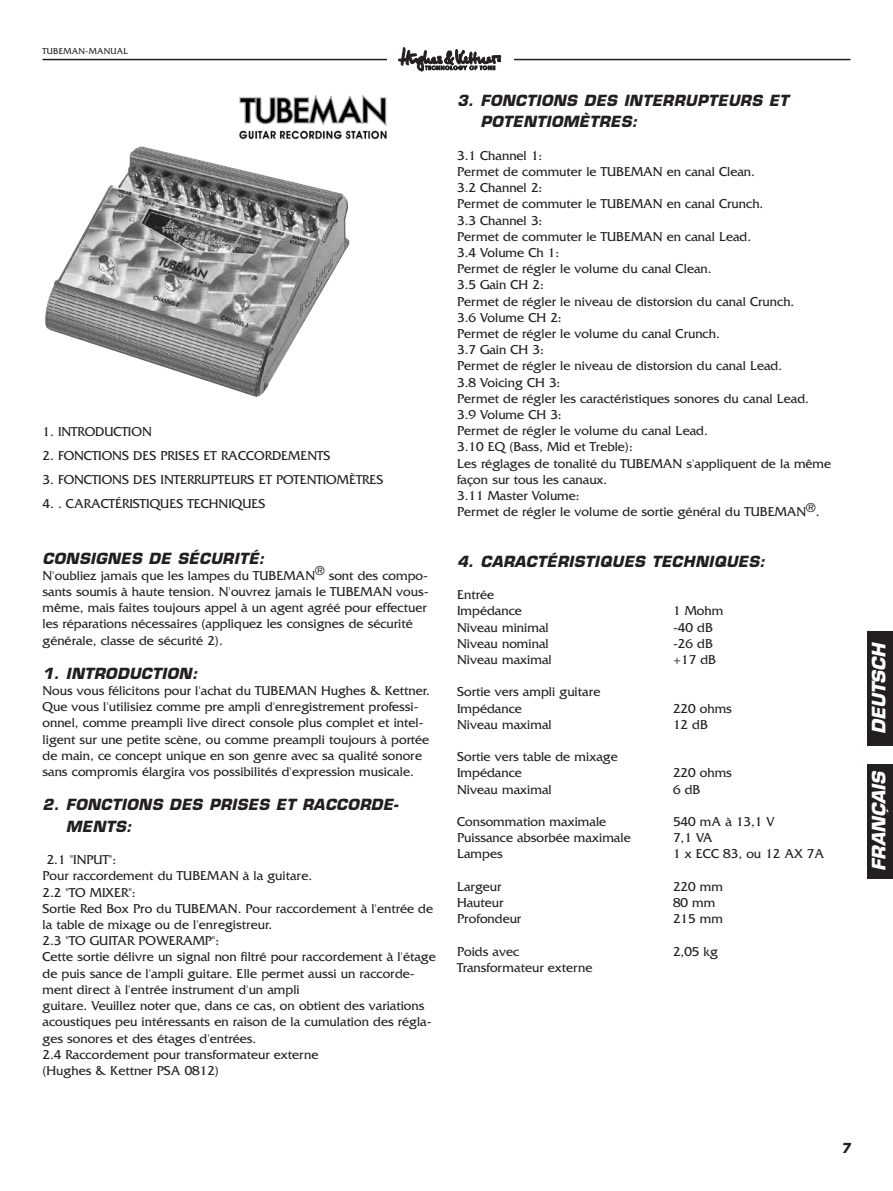
<style>
.page{position:relative;width:893px;height:1191px;background:#fff}
.page>*{position:absolute;margin:0;border:0;box-sizing:border-box;transform-origin:0 0}
.t1{font:italic 700 18px "Eurostile";color:#fff}
.t2{font:italic 700 15px "Eurostile";letter-spacing:.025em;color:#231f20}
.t3{font:13.5px/16.2px "Friz Quadrata";color:#231f20}
.t4{font:italic 700 13.5px "Eurostile";color:#231f20}
.t5{font:9px "Friz Quadrata";letter-spacing:.025em;color:#231f20}
</style>
<div class="page">
<hr style="left:43px;top:59px;width:807px;height:1px;background:#231f20">
<div style="left:387px;top:41px;width:126px;height:38px;background:#fff"></div>
<svg style="left:398px;top:47px;width:103px;height:24px"></svg>
<div style="left:867px;top:631px;width:26px;height:115px;background:#231f20"></div>
<div style="left:867px;top:764px;width:26px;height:115px;background:#231f20"></div>
<img style="left:45px;top:146px;width:305px;height:251px">
<img style="left:239px;top:95px;width:148px;height:45px">
<p class="t5" style="left:43px;top:46px;width:87px">TUBEMAN-MANUAL</p>
<p class="t3" style="left:43px;top:423px;width:29px">1. Introduction</p>
<p class="t3" style="left:43px;top:447px;width:31px">2. Fonctions</p>
<p class="t3" style="left:133px;top:447px;width:9px">des</p>
<p class="t3" style="left:161px;top:447px;width:8px">prises</p>
<p class="t3" style="left:204px;top:447px;width:27px">et raccordements</p>
<p class="t3" style="left:43px;top:471px;width:31px">3. Fonctions</p>
<p class="t3" style="left:133px;top:471px;width:9px">des</p>
<p class="t3" style="left:161px;top:471px;width:9px">interrupteurs</p>
<p class="t3" style="left:259px;top:471px;width:26px">et potentiomètres</p>
<p class="t3" style="left:43px;top:495px;width:41px">4. . Caract</p>
<p class="t3" style="left:115px;top:495px;width:15px">éristiques</p>
<p class="t3" style="left:188px;top:495px;width:9px">techniques</p>
<p class="t2" style="left:43px;top:549px;width:24px">CONSIGNES</p>
<p class="t2" style="left:149px;top:549px;width:62px">DE SÉCURIT</p>
<p class="t2" style="left:248px;top:549px;width:17px">É:</p>
<p class="t3" style="left:43px;top:567px;width:388px">N'oubliez jamais que les lampes du TUBEMAN® sont des compo&shy;sants soumis à haute tension. N'ouvrez jamais le TUBEMAN vous&shy;même, mais faites toujours appel à un agent agréé pour effectuer les réparations nécessaires (appliquez les consignes de sécurité générale, classe de sécurité 2).</p>
<p class="t2" style="left:43px;top:664px;width:41px">1. INTRODUCTION</p>
<p class="t2" style="left:192px;top:664px;width:7px">:</p>
<p class="t3" style="left:43px;top:682px;width:389px">Nous vous félicitons pour l'achat du TUBEMAN Hughes &amp; Kettner.<br>Que vous l'utilisiez comme pre ampli d'enregistrement professi&shy;onnel, comme preampli live direct console plus complet et intel&shy;ligent sur une petite scène, ou comme preampli toujours à portée de main, ce concept unique en son genre avec sa qualité sonore sans compromis élargira vos possibilités d'expression musicale.</p>
<p class="t2" style="left:43px;top:795px;width:45px">2. FONCTIONS</p>
<p class="t2" style="left:169px;top:795px;width:13px">DES</p>
<p class="t2" style="left:209px;top:795px;width:12px">PRISES</p>
<p class="t2" style="left:276px;top:795px;width:39px">ET RACCORDE</p>
<p class="t2" style="left:393px;top:795px;width:7px">-</p>
<p class="t2" style="left:66px;top:817px;width:14px">MENTS</p>
<p class="t2" style="left:126px;top:817px;width:7px">:</p>
<p class="t3" style="left:43px;top:851px;width:395px;text-indent:4px">2.1 "INPUT":<br>Pour raccordement du TUBEMAN à la guitare.<br>2.2 "TO MIXER":<br>Sortie Red Box Pro du TUBEMAN. Pour raccordement à l'entrée de la table de mixage ou de l'enregistreur.<br>2.3 "TO GUITAR POWERAMP":<br>Cette sortie délivre un signal non filtré pour raccordement à l'étage de puis sance de l'ampli guitare. Elle permet aussi un raccorde&shy;ment direct à l'entrée instrument d'un ampli<br>guitare. Veuillez noter que, dans ce cas, on obtient des variations acoustiques peu intéressants en raison de la cumulation des régla&shy;ges sonores et des étages d'entrées.<br>2.4 Raccordement pour transformateur externe<br>(Hughes &amp; Kettner PSA 0812)</p>
<p class="t2" style="left:457px;top:91px;width:45px">3. FONCTIONS</p>
<p class="t2" style="left:584px;top:91px;width:13px">DES</p>
<p class="t2" style="left:624px;top:91px;width:12px">INTERRUPTEURS</p>
<p class="t2" style="left:769px;top:91px;width:12px">ET</p>
<p class="t2" style="left:480px;top:112px;width:11px">-POTENTIOM</p>
<p class="t2" style="left:579px;top:112px;width:22px">ÈTRES</p>
<p class="t2" style="left:632px;top:112px;width:7px">:</p>
<p class="t3" style="left:457px;top:147px;width:376px">3.1 Channel 1:<br>Permet de commuter le TUBEMAN en canal Clean.<br>3.2 Channel 2:<br>Permet de commuter le TUBEMAN en canal Crunch.<br>3.3 Channel 3:<br>Permet de commuter le TUBEMAN en canal Lead.<br>3.4 Volume Ch 1:<br>Permet de régler le volume du canal Clean.<br>3.5 Gain CH 2:<br>Permet de régler le niveau de distorsion du canal Crunch.<br>3.6 Volume CH 2:<br>Permet de régler le volume du canal Crunch.<br>3.7 Gain CH 3:<br>Permet de régler le niveau de distorsion du canal Lead.<br>3.8 Voicing CH 3:<br>Permet de régler les caractéristiques sonores du canal Lead.<br>3.9 Volume CH 3:<br>Permet de régler le volume du canal Lead.<br>3.10 EQ (Bass, Mid et Treble):<br>Les réglages de tonalité du TUBEMAN s'appliquent de la même façon sur tous les canaux.<br>3.11 Master Volume:<br>Permet de régler le volume de sortie général du TUBEMAN®.</p>
<p class="t2" style="left:457px;top:552px;width:47px">4. CARACT</p>
<p class="t2" style="left:546px;top:552px;width:21px">ÉRISTI</p>
<p class="t2" style="left:599px;top:552px;width:25px">QUES</p>
<p class="t2" style="left:652px;top:552px;width:12px">TECHNI</p>
<p class="t2" style="left:714px;top:552px;width:25px">QUES</p>
<p class="t2" style="left:760px;top:552px;width:7px">:</p>
<p class="t3" style="left:457px;top:586px;width:66px">Entrée<br>Impédance</p>
<p class="t3" style="left:673px;top:603px;width:52px">1 Mohm</p>
<p class="t3" style="left:457px;top:619px;width:93px">Niveau minimal</p>
<p class="t3" style="left:673px;top:619px;width:41px">-40 dB</p>
<p class="t3" style="left:457px;top:635px;width:93px">Niveau nominal</p>
<p class="t3" style="left:673px;top:635px;width:41px">-26 dB</p>
<p class="t3" style="left:457px;top:651px;width:96px">Niveau maximal</p>
<p class="t3" style="left:673px;top:651px;width:45px">+17 dB</p>
<p class="t3" style="left:457px;top:684px;width:145px">Sortie vers ampli guitare<br>Impédance</p>
<p class="t3" style="left:673px;top:700px;width:60px">220 ohms</p>
<p class="t3" style="left:457px;top:716px;width:96px">Niveau maximal</p>
<p class="t3" style="left:673px;top:716px;width:36px">12 dB</p>
<p class="t3" style="left:457px;top:748px;width:162px">Sortie vers table de mixage<br>Impédance</p>
<p class="t3" style="left:673px;top:765px;width:60px">220 ohms</p>
<p class="t3" style="left:457px;top:781px;width:96px">Niveau maximal</p>
<p class="t3" style="left:673px;top:781px;width:29px">6 dB</p>
<p class="t3" style="left:457px;top:813px;width:151px">Consommation maximale</p>
<p class="t3" style="left:673px;top:813px;width:103px">540 mA à 13,1 V</p>
<p class="t3" style="left:457px;top:829px;width:175px">Puissance absorbée maximale</p>
<p class="t3" style="left:673px;top:829px;width:41px">7,1 VA</p>
<p class="t3" style="left:457px;top:846px;width:47px">Lampes</p>
<p class="t3" style="left:673px;top:846px;width:153px">1 x ECC 83, ou 12 AX 7A</p>
<p class="t3" style="left:457px;top:878px;width:46px">Largeur</p>
<p class="t3" style="left:673px;top:878px;width:52px">220 mm</p>
<p class="t3" style="left:457px;top:894px;width:48px">Hauteur</p>
<p class="t3" style="left:673px;top:894px;width:44px">80 mm</p>
<p class="t3" style="left:457px;top:910px;width:66px">Profondeur</p>
<p class="t3" style="left:673px;top:910px;width:52px">215 mm</p>
<p class="t3" style="left:457px;top:943px;width:64px">Poids avec</p>
<p class="t3" style="left:673px;top:943px;width:46px">2,05 kg</p>
<p class="t3" style="left:457px;top:959px;width:137px">Transformateur externe</p>
<h1 class="t1" style="left:868px;top:734px;width:94px;rotate:-90deg">DEUTSCH</h1>
<h1 class="t1" style="left:868px;top:870px;width:102px;rotate:-90deg">FRANÇAIS</h1>
<p class="t4" style="left:841px;top:1140px;width:11px">7</p>
</div>
